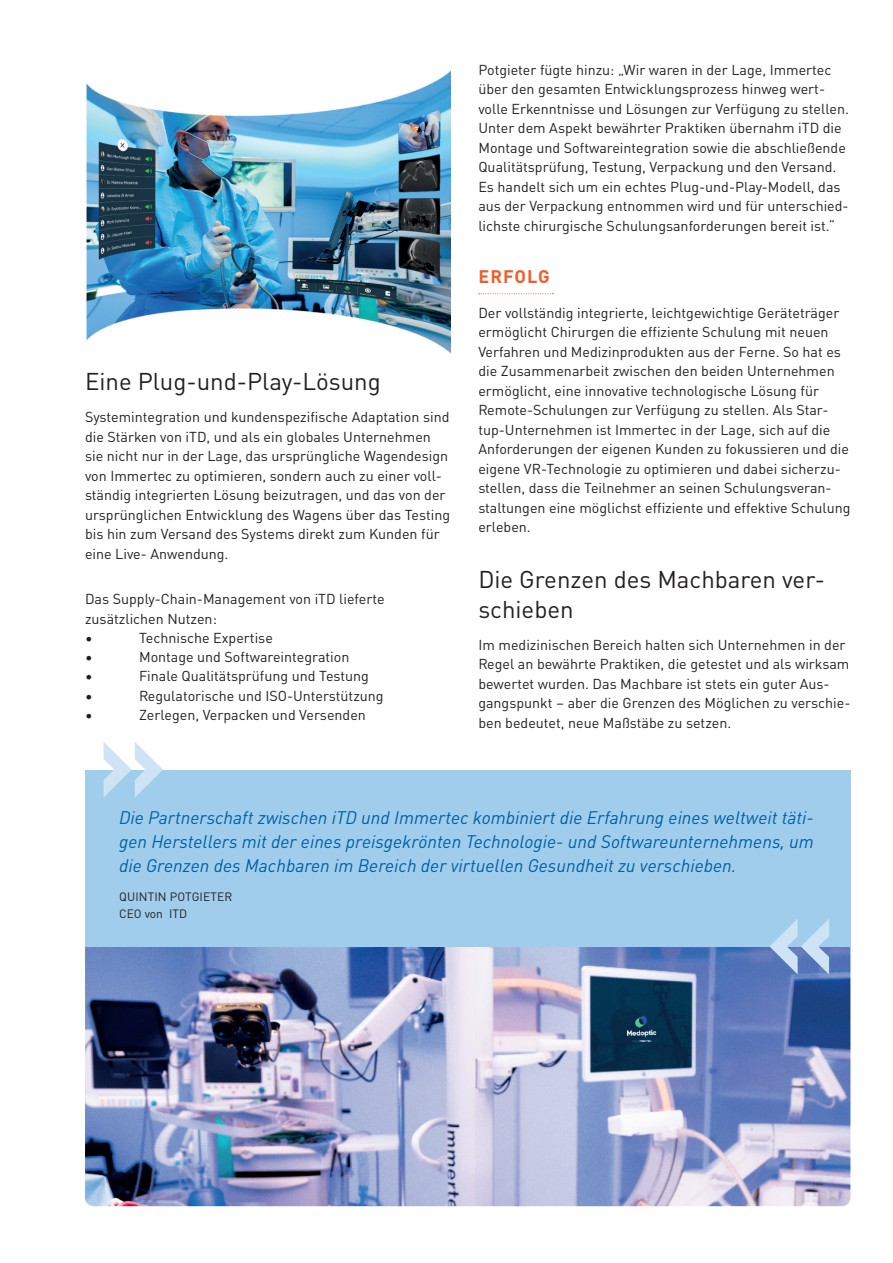
<style>
.page{position:relative;width:893px;height:1263px;background:#fff}
.page>*{position:absolute;margin:0;border:0;box-sizing:border-box;transform-origin:0 0}
.t1{font:700 112.5px "DIN Pro";color:#cee4f5}
.t2{font:24px/30px "DIN Pro";color:#231f20}
.t3{font:italic 18px/24px "DIN Pro";color:#0060a0;text-align:justify}
.t4{font:700 18px "DIN Pro";letter-spacing:.06em;color:#f15d2a}
.t5{font:14.25px/19.5px "DIN Pro";color:#231f20}
.t6{font:12px/16.5px "DIN Pro";letter-spacing:.01em;color:#231f20}
</style>
<div class="page">
<img style="left:85px;top:947px;width:765px;height:259px">
<div style="left:85px;top:770px;width:765px;height:177px;background:#a1cded"></div>
<img style="left:86px;top:70px;width:365px;height:284px">
<svg style="left:479px;top:293px;width:74px;height:1px"></svg>
<h2 class="t2" style="left:85px;top:365px;width:297px">Eine Plug-und-Play-Lösung</h2>
<p class="t5" style="left:85px;top:406px;width:367px">Systemintegration und kundenspezifische Adaptation sind die Stärken von iTD, und als ein globales Unternehmen sie nicht nur in der Lage, das ursprüngliche Wagendesign von Immertec zu optimieren, sondern auch zu einer voll&shy;ständig integrierten Lösung beizutragen, und das von der ursprünglichen Entwicklung des Wagens über das Testing bis hin zum Versand des Systems direkt zum Kunden für eine Live- Anwendung.</p>
<p class="t5" style="left:85px;top:588px;width:301px">Das Supply-Chain-Management von iTD lieferte zusätzlichen Nutzen:<br>•</p>
<p class="t5" style="left:139px;top:627px;width:135px">Technische Expertise</p>
<p class="t5" style="left:85px;top:646px;width:9px">•</p>
<p class="t5" style="left:139px;top:646px;width:212px">Montage und Softwareintegration</p>
<p class="t5" style="left:85px;top:666px;width:9px">•</p>
<p class="t5" style="left:139px;top:666px;width:231px">Finale Qualitätsprüfung und Testung</p>
<p class="t5" style="left:85px;top:685px;width:9px">•</p>
<p class="t5" style="left:139px;top:685px;width:246px">Regulatorische und ISO-Unterstützung</p>
<p class="t5" style="left:85px;top:704px;width:9px">•</p>
<p class="t5" style="left:139px;top:704px;width:228px">Zerlegen, Verpacken und Versenden</p>
<h1 class="t1" style="left:96px;top:673px;width:72px">»</h1>
<p class="t5" style="left:478px;top:59px;width:372px">Potgieter fügte hinzu: „Wir waren in der Lage, Immertec über den gesamten Entwicklungsprozess hinweg wert&shy;volle Erkenntnisse und Lösungen zur Verfügung zu stellen.<br>Unter dem Aspekt bewährter Praktiken übernahm iTD die Montage und Softwareintegration sowie die abschließende Qualitätsprüfung, Testung, Verpackung und den Versand.<br>Es handelt sich um ein echtes Plug-und-Play-Modell, das aus der Verpackung entnommen wird und für unterschied&shy;lichste chirurgische Schulungsanforderungen bereit ist.“</p>
<p class="t4" style="left:478px;top:263px;width:73px">ERFOLG</p>
<p class="t5" style="left:478px;top:302px;width:374px">Der vollständig integrierte, leichtgewichtige Geräteträger ermöglicht Chirurgen die effiziente Schulung mit neuen Verfahren und Medizinprodukten aus der Ferne. So hat es die Zusammenarbeit zwischen den beiden Unternehmen ermöglicht, eine innovative technologische Lösung für Remote-Schulungen zur Verfügung zu stellen. Als Star&shy;tup-Unternehmen ist Immertec in der Lage, sich auf die Anforderungen der eigenen Kunden zu fokussieren und die eigene VR-Technologie zu optimieren und dabei sicherzu&shy;stellen, dass die Teilnehmer an seinen Schulungsveran&shy;staltungen eine möglichst effiziente und effektive Schulung erleben.</p>
<h2 class="t2" style="left:478px;top:562px;width:348px">Die Grenzen des Machbaren ver&shy;schieben</h2>
<p class="t5" style="left:478px;top:634px;width:374px">Im medizinischen Bereich halten sich Unternehmen in der Regel an bewährte Praktiken, die getestet und als wirksam bewertet wurden. Das Machbare ist stets ein guter Aus&shy;gangspunkt – aber die Grenzen des Möglichen zu verschie&shy;ben bedeutet, neue Maßstäbe zu setzen.</p>
<p class="t3" style="left:119px;top:804px;width:696px">Die Partnerschaft zwischen iTD und Immertec kombiniert die Erfahrung eines weltweit täti&shy;gen Herstellers mit der eines preisgekrönten Technologie- und Softwareunternehmens, um die Grenzen des Machbaren im Bereich der virtuellen Gesundheit zu verschieben.</p>
<p class="t6" style="left:119px;top:888px;width:115px">QUINTIN POTGIETER<br>CEO von ITD</p>
<h1 class="t1" style="left:766px;top:850px;width:72px">«</h1>
</div>
